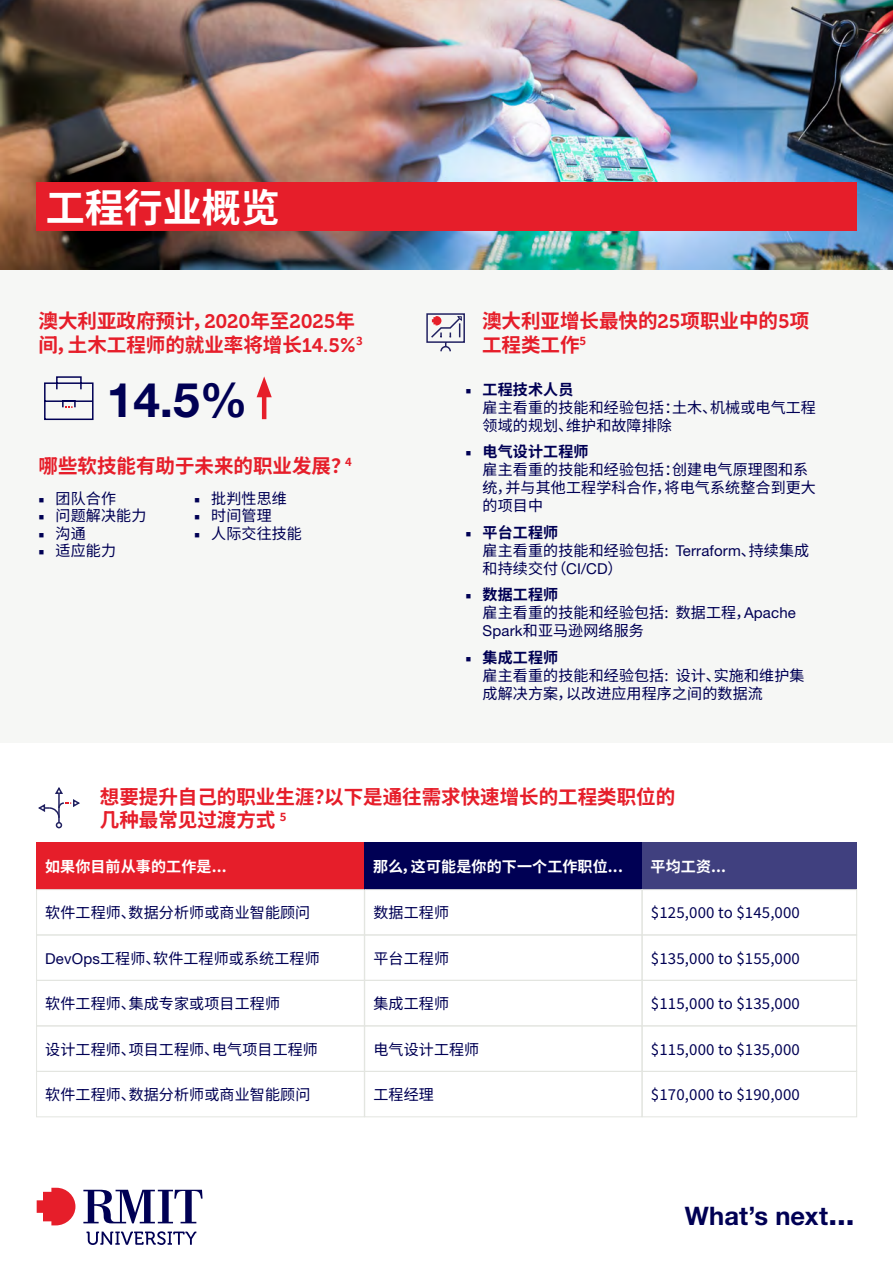
<style>
.page{position:relative;width:893px;height:1263px;background:#fff}
.page>*{position:absolute;margin:0;border:0;box-sizing:border-box;transform-origin:0 0}
.t1{font:700 47.85px "Helvetica Neue LT Pro";color:#000054}
.Title-Navy_26{font:700 39px "Noto Sans SC";color:#fff}
.WCR_Subheader_17-White{font:700 25.5px "Helvetica Neue LT Pro";letter-spacing:.005em;color:#000054}
.Mini_Header{font:700 19.5px/23.4px "Noto Sans SC";color:#e61e2a}
.WCR_Bodycopy_10{font:15px/18px "Noto Sans SC";letter-spacing:.01em;color:#000054}
.WCR_Bodycopy_10-2{font:700 15px "Noto Sans SC";letter-spacing:.01em;color:#fff}
.s1{font-family:"Museo 700";font-weight:400}
.s2{font-family:"Minion Pro"}
.s3{font-weight:700}
.s4{font-family:"Helvetica Neue LT Pro"}
.s5{font-size:31.5px}
</style>
<div class="page">
<div style="left:0;top:252px;width:893px;height:490px;background:#f6f7f5"></div>
<img style="left:0;top:0;width:893px;height:269px">
<div style="left:36px;top:182px;width:821px;height:48px;background:#e61e2a"></div>
<svg style="left:37px;top:1188px;width:38px;height:37px"></svg>
<svg style="left:83px;top:1190px;width:120px;height:33px"></svg>
<svg style="left:87px;top:1231px;width:109px;height:14px"></svg>
<svg style="left:44px;top:376px;width:50px;height:45px"></svg>
<div style="left:37px;top:842px;width:327px;height:47px;background:#e61e2a"></div>
<div style="left:36px;top:889px;width:328px;height:46px;border:1px solid #e3e5e0"></div>
<div style="left:36px;top:935px;width:328px;height:45px;border:1px solid #e3e5e0"></div>
<div style="left:36px;top:980px;width:328px;height:46px;border:1px solid #e3e5e0"></div>
<div style="left:36px;top:1026px;width:328px;height:45px;border:1px solid #e3e5e0"></div>
<div style="left:36px;top:1071px;width:328px;height:46px;border:1px solid #e3e5e0"></div>
<div style="left:364px;top:842px;width:278px;height:47px;background:#000054"></div>
<div style="left:642px;top:842px;width:215px;height:47px;background:#40407f"></div>
<div style="left:364px;top:889px;width:278px;height:46px;border:1px solid #e3e5e0"></div>
<div style="left:642px;top:889px;width:215px;height:46px;border:1px solid #e3e5e0"></div>
<div style="left:364px;top:935px;width:278px;height:45px;border:1px solid #e3e5e0"></div>
<div style="left:642px;top:935px;width:215px;height:45px;border:1px solid #e3e5e0"></div>
<div style="left:364px;top:980px;width:278px;height:46px;border:1px solid #e3e5e0"></div>
<div style="left:642px;top:980px;width:215px;height:46px;border:1px solid #e3e5e0"></div>
<div style="left:364px;top:1026px;width:278px;height:45px;border:1px solid #e3e5e0"></div>
<div style="left:642px;top:1026px;width:215px;height:45px;border:1px solid #e3e5e0"></div>
<div style="left:364px;top:1071px;width:278px;height:46px;border:1px solid #e3e5e0"></div>
<div style="left:642px;top:1071px;width:215px;height:46px;border:1px solid #e3e5e0"></div>
<svg style="left:38px;top:787px;width:42px;height:42px"></svg>
<svg style="left:426px;top:313px;width:39px;height:39px"></svg>
<hr style="left:262px;top:389px;width:4px;height:30px;background:#e61e2a">
<svg style="left:257px;top:376px;width:15px;height:21px"></svg>
<p class="Title-Navy_26" style="left:46px;top:185px;width:236px">工程行业概览</p>
<p class="Mini_Header" style="left:39px;top:310px;width:326px">澳大利亚政府预计，<span class="s1">2020</span>年至<span class="s1">2025</span>年间，土木工程师的就业率将增长<span class="s1">14.5%</span><sup>3</sup></p>
<p class="Mini_Header" style="left:482px;top:310px;width:329px">澳大利亚增长最快的<span class="s1">25</span>项职业中的<span class="s1">5</span>项工程类工作<sup>5</sup></p>
<p class="t1" style="left:107px;top:370px;width:142px">14.5%</p>
<p class="Mini_Header" style="left:39px;top:454px;width:315px">哪些软技能有助于未来的职业发展？<sup>4</sup></p>
<p class="WCR_Bodycopy_10" style="left:39px;top:490px;width:79px"><span class="s2">■</span> 团队合作</p>
<p class="WCR_Bodycopy_10" style="left:39px;top:507px;width:109px"><span class="s2">■</span> 问题解决能力</p>
<p class="WCR_Bodycopy_10" style="left:39px;top:525px;width:49px"><span class="s2">■</span> 沟通</p>
<p class="WCR_Bodycopy_10" style="left:39px;top:542px;width:79px"><span class="s2">■</span> 适应能力</p>
<p class="WCR_Bodycopy_10" style="left:194px;top:490px;width:94px"><span class="s2">■</span> 批判性思维</p>
<p class="WCR_Bodycopy_10" style="left:194px;top:507px;width:79px"><span class="s2">■</span> 时间管理</p>
<p class="WCR_Bodycopy_10" style="left:194px;top:525px;width:109px"><span class="s2">■</span> 人际交往技能</p>
<p class="WCR_Bodycopy_10" style="left:483px;top:381px;width:335px;text-indent:-17px"><span class="s2">■</span> <span class="s3">工程技术人员<br></span>雇主看重的技能和经验包括：土木、机械或电气工程领域的规划、维护和故障排除</p>
<p class="WCR_Bodycopy_10" style="left:483px;top:443px;width:335px;text-indent:-17px"><span class="s2">■</span> <span class="s3">电气设计工程师<br></span>雇主看重的技能和经验包括：创建电气原理图和系统，并与其他工程学科合作，将电气系统整合到更大的项目中</p>
<p class="WCR_Bodycopy_10" style="left:483px;top:524px;width:328px;text-indent:-17px"><span class="s2">■</span> <span class="s3">平台工程师<br></span>雇主看重的技能和经验包括: <span class="s4">Terraform</span>、持续集成和持续交付（<span class="s4">CI/CD</span>）</p>
<p class="WCR_Bodycopy_10" style="left:483px;top:586px;width:315px;text-indent:-17px"><span class="s2">■</span> <span class="s3">数据工程师<br></span>雇主看重的技能和经验包括: 数据工程，<span class="s4">Apache<br>Spark</span>和亚马逊网络服务</p>
<p class="WCR_Bodycopy_10" style="left:483px;top:649px;width:323px;text-indent:-17px"><span class="s2">■</span> <span class="s3">集成工程师<br></span>雇主看重的技能和经验包括: 设计、实施和维护集成解决方案，以改进应用程序之间的数据流</p>
<p class="Mini_Header" style="left:100px;top:785px;width:577px">想要提升自己的职业生涯？以下是通往需求快速增长的工程类职位的几种最常见过渡方式 <sup>5</sup></p>
<p class="WCR_Bodycopy_10-2" style="left:45px;top:858px;width:183px">如果你目前从事的工作是...</p>
<p class="WCR_Bodycopy_10" style="left:45px;top:904px;width:267px">软件工程师、数据分析师或商业智能顾问</p>
<p class="WCR_Bodycopy_10" style="left:45px;top:949px;width:276px"><span class="s4">DevOps</span>工程师、软件工程师或系统工程师</p>
<p class="WCR_Bodycopy_10" style="left:45px;top:995px;width:236px">软件工程师、集成专家或项目工程师</p>
<p class="WCR_Bodycopy_10" style="left:45px;top:1040px;width:274px">设计工程师、项目工程师、电气项目工程师</p>
<p class="WCR_Bodycopy_10" style="left:45px;top:1086px;width:267px">软件工程师、数据分析师或商业智能顾问</p>
<p class="WCR_Bodycopy_10-2" style="left:373px;top:858px;width:251px">那么，这可能是你的下一个工作职位...</p>
<p class="WCR_Bodycopy_10-2" style="left:651px;top:858px;width:77px">平均工资...</p>
<p class="WCR_Bodycopy_10" style="left:373px;top:904px;width:77px">数据工程师</p>
<p class="WCR_Bodycopy_10" style="left:651px;top:904px;width:150px">$125,000 to $145,000</p>
<p class="WCR_Bodycopy_10" style="left:373px;top:949px;width:77px">平台工程师</p>
<p class="WCR_Bodycopy_10" style="left:651px;top:949px;width:150px">$135,000 to $155,000</p>
<p class="WCR_Bodycopy_10" style="left:373px;top:995px;width:77px">集成工程师</p>
<p class="WCR_Bodycopy_10" style="left:651px;top:995px;width:150px">$115,000 to $135,000</p>
<p class="WCR_Bodycopy_10" style="left:373px;top:1040px;width:107px">电气设计工程师</p>
<p class="WCR_Bodycopy_10" style="left:651px;top:1040px;width:150px">$115,000 to $135,000</p>
<p class="WCR_Bodycopy_10" style="left:373px;top:1086px;width:62px">工程经理</p>
<p class="WCR_Bodycopy_10" style="left:651px;top:1086px;width:150px">$170,000 to $190,000</p>
<p class="WCR_Subheader_17-White" style="left:685px;top:1200px;width:171px">What’s next<span class="s5">...</span></p>
</div>
